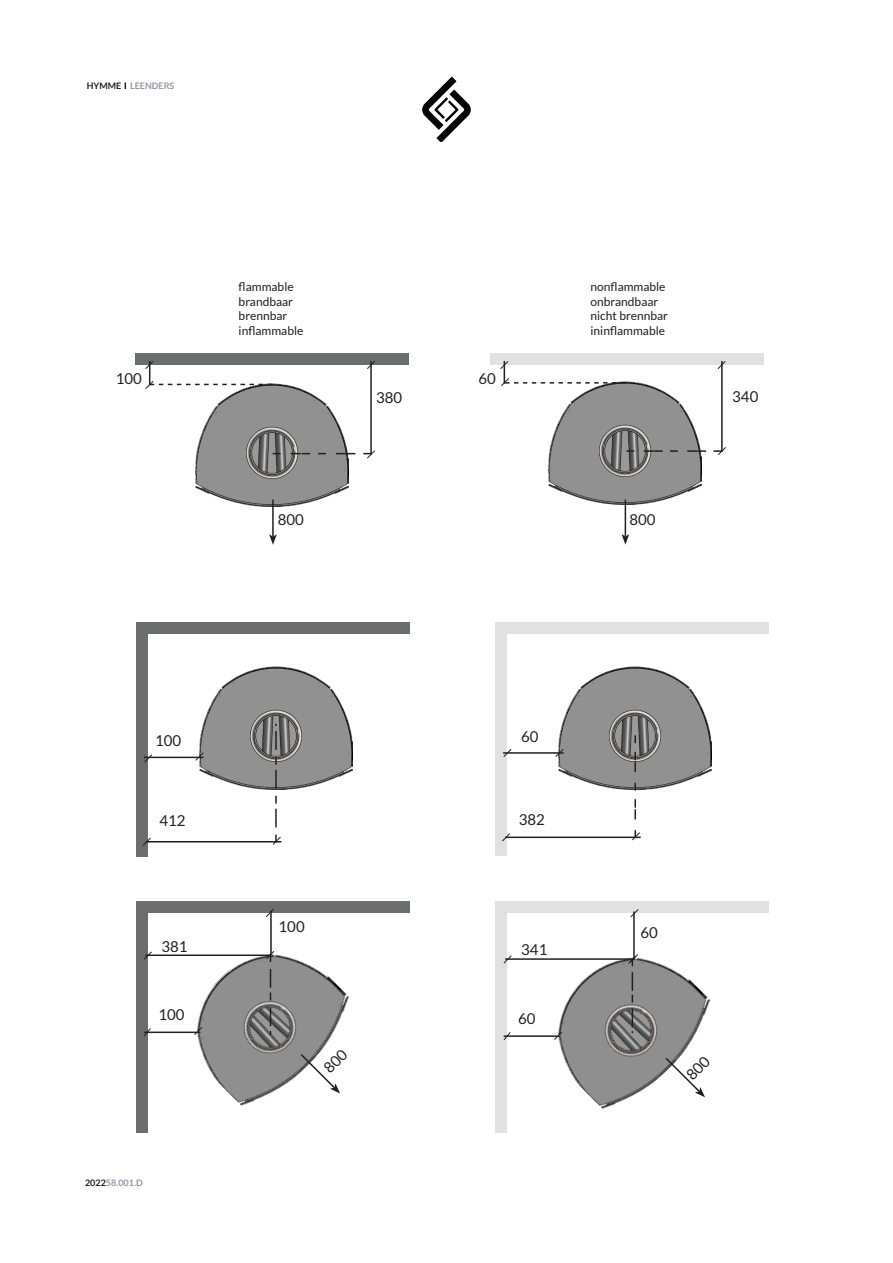
<style>
.page{position:relative;width:893px;height:1263px;background:#fff}
.page>*{position:absolute;margin:0;border:0;box-sizing:border-box;transform-origin:0 0}
.t1{font:15px "Lato";color:#231f20}
.t2{font:12px "Lato";color:#231f20}
.t3{font:700 9px "Lato";color:#9496a4}
.s1{color:#231f20}
</style>
<div class="page">
<svg style="left:422px;top:77px;width:49px;height:64px"></svg>
<img style="left:558px;top:958px;width:153px;height:151px">
<img style="left:549px;top:382px;width:153px;height:123px">
<img style="left:167px;top:954px;width:183px;height:152px">
<img style="left:199px;top:666px;width:153px;height:123px">
<img style="left:196px;top:384px;width:153px;height:123px">
<div style="left:135px;top:353px;width:274px;height:12px;background:#6c6d6d"></div>
<div style="left:490px;top:353px;width:273px;height:12px;background:#e1e1e1"></div>
<div style="left:136px;top:622px;width:274px;height:11px;background:#6c6d6d"></div>
<div style="left:136px;top:623px;width:12px;height:234px;background:#6c6d6d"></div>
<div style="left:496px;top:622px;width:273px;height:11px;background:#e1e1e1"></div>
<div style="left:496px;top:622px;width:11px;height:234px;background:#e1e1e1"></div>
<div style="left:136px;top:901px;width:274px;height:12px;background:#6c6d6d"></div>
<div style="left:136px;top:901px;width:12px;height:232px;background:#6c6d6d"></div>
<div style="left:496px;top:901px;width:273px;height:12px;background:#e1e1e1"></div>
<div style="left:496px;top:901px;width:11px;height:232px;background:#e1e1e1"></div>
<hr style="left:370px;top:361px;width:2px;height:93px;background:#231f20">
<hr style="left:721px;top:361px;width:2px;height:91px;background:#231f20">
<svg style="left:367px;top:361px;width:8px;height:9px"></svg>
<svg style="left:717px;top:361px;width:9px;height:9px"></svg>
<svg style="left:143px;top:754px;width:10px;height:9px"></svg>
<svg style="left:143px;top:1028px;width:9px;height:9px"></svg>
<svg style="left:266px;top:909px;width:8px;height:8px"></svg>
<svg style="left:143px;top:837px;width:9px;height:9px"></svg>
<svg style="left:144px;top:951px;width:8px;height:9px"></svg>
<hr style="left:146px;top:841px;width:135px;height:1px;background:#231f20">
<hr style="left:272px;top:499px;width:2px;height:38px;background:#231f20">
<svg style="left:269px;top:534px;width:8px;height:11px"></svg>
<hr style="left:625px;top:499px;width:1px;height:37px;background:#231f20">
<svg style="left:621px;top:534px;width:8px;height:11px"></svg>
<svg style="left:272px;top:724px;width:10px;height:121px"></svg>
<svg style="left:195px;top:752px;width:9px;height:9px"></svg>
<hr style="left:144px;top:757px;width:59px;height:1px;background:#231f20">
<hr style="left:145px;top:954px;width:126px;height:2px;background:#231f20">
<img style="left:558px;top:666px;width:153px;height:123px">
<svg style="left:194px;top:1026px;width:9px;height:10px"></svg>
<hr style="left:144px;top:1031px;width:56px;height:2px;background:#231f20">
<hr style="left:270px;top:910px;width:2px;height:44px;background:#231f20">
<svg style="left:145px;top:361px;width:127px;height:29px"></svg>
<svg style="left:500px;top:361px;width:125px;height:26px"></svg>
<svg style="left:626px;top:446px;width:100px;height:10px"></svg>
<svg style="left:273px;top:450px;width:102px;height:9px"></svg>
<svg style="left:503px;top:749px;width:9px;height:8px"></svg>
<svg style="left:502px;top:833px;width:9px;height:9px"></svg>
<hr style="left:505px;top:836px;width:136px;height:2px;background:#231f20">
<svg style="left:631px;top:735px;width:10px;height:106px"></svg>
<svg style="left:555px;top:748px;width:9px;height:10px"></svg>
<hr style="left:503px;top:752px;width:61px;height:2px;background:#231f20">
<svg style="left:503px;top:1032px;width:8px;height:8px"></svg>
<svg style="left:503px;top:955px;width:9px;height:9px"></svg>
<hr style="left:505px;top:958px;width:128px;height:2px;background:#231f20">
<svg style="left:554px;top:1031px;width:9px;height:9px"></svg>
<hr style="left:504px;top:1035px;width:56px;height:2px;background:#231f20">
<hr style="left:633px;top:911px;width:2px;height:48px;background:#231f20">
<svg style="left:630px;top:909px;width:9px;height:9px"></svg>
<svg style="left:265px;top:950px;width:10px;height:85px"></svg>
<svg style="left:627px;top:953px;width:12px;height:80px"></svg>
<svg style="left:299px;top:1049px;width:49px;height:44px"></svg>
<svg style="left:664px;top:1055px;width:47px;height:42px"></svg>
<p class="t3" style="left:87px;top:81px;width:89px"><span class="s1">HYMME</span> LEENDERS</p>
<p class="t2" style="left:239px;top:280px;width:57px">flammable</p>
<p class="t2" style="left:239px;top:295px;width:56px">brandbaar</p>
<p class="t2" style="left:239px;top:309px;width:50px">brennbar</p>
<p class="t2" style="left:239px;top:324px;width:66px">inflammable</p>
<p class="t1" style="left:116px;top:370px;width:28px">100</p>
<p class="t1" style="left:478px;top:370px;width:19px">60</p>
<p class="t2" style="left:590px;top:280px;width:77px">nonflammable</p>
<p class="t2" style="left:590px;top:295px;width:69px">onbrandbaar</p>
<p class="t2" style="left:590px;top:309px;width:79px">nicht brennbar</p>
<p class="t2" style="left:590px;top:324px;width:76px">ininflammable</p>
<p class="t1" style="left:376px;top:389px;width:28px">380</p>
<p class="t1" style="left:732px;top:388px;width:28px">340</p>
<p class="t1" style="left:155px;top:732px;width:28px">100</p>
<p class="t1" style="left:159px;top:812px;width:28px">412</p>
<p class="t1" style="left:161px;top:939px;width:28px">381</p>
<p class="t1" style="left:158px;top:1006px;width:28px">100</p>
<p class="t3" style="left:85px;top:1178px;width:59px"><span class="s1">2022</span>58.001.D</p>
<p class="t1" style="left:278px;top:511px;width:28px">800</p>
<p class="t1" style="left:629px;top:511px;width:28px">800</p>
<p class="t1" style="left:521px;top:728px;width:19px">60</p>
<p class="t1" style="left:279px;top:918px;width:28px">100</p>
<p class="t1" style="left:519px;top:811px;width:28px">382</p>
<p class="t1" style="left:521px;top:941px;width:28px">341</p>
<p class="t1" style="left:518px;top:1010px;width:19px">60</p>
<p class="t1" style="left:641px;top:924px;width:19px">60</p>
</div>
